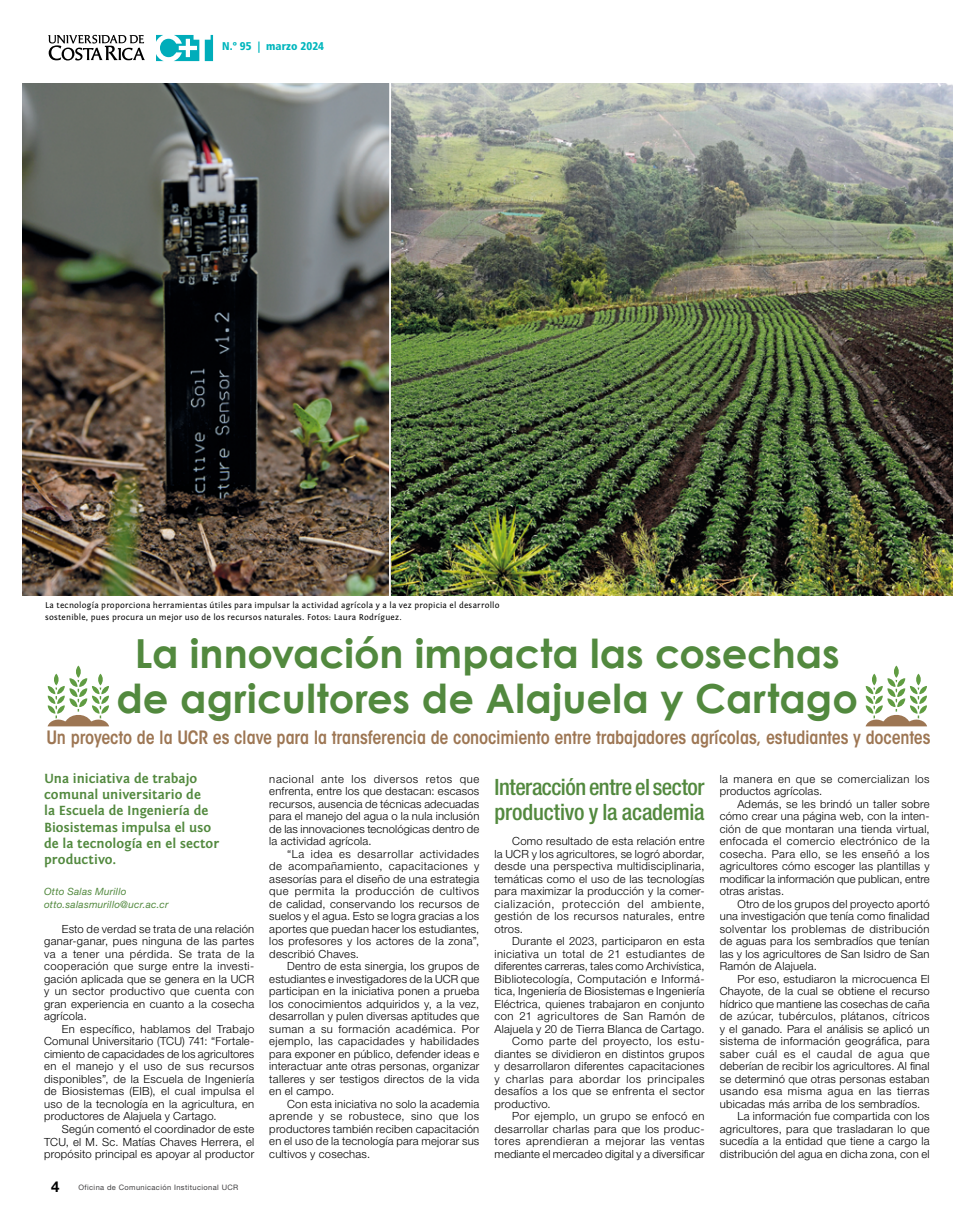
<style>
.page{position:relative;width:975px;height:1223px;background:#fff}
.page>*{position:absolute;margin:0;border:0;box-sizing:border-box;transform-origin:0 0}
.t1{font:700 40px/45px "Century Gothic";color:#52893e;text-align:center}
.t2{font:500 condensed 22.5px/25px "Helvetica Neue LT Std";letter-spacing:-.015em;color:#52893e}
.t3{font:600 condensed 18.25px "ITC Avant Garde Std";letter-spacing:-.01em;color:#9d7653}
.t4{font:700 15px "Helvetica Neue LT Std";color:#000}
.t5{font:700 13.75px/16.2px "Fontin Sans";letter-spacing:.005em;color:#52893e}
.t6{font:300 11.25px/12.5px "Helvetica Neue LT Std";letter-spacing:.02em;color:#000;text-align:justify}
.t7{font:300 11.25px "Helvetica Neue LT Std";letter-spacing:.045em;color:#000}
.t8{font:300 11.25px/12.5px "Helvetica Neue LT Std";letter-spacing:.04em;color:#000}
.t9{font:300 11.25px "Helvetica Neue LT Std";letter-spacing:.05em;color:#000}
.t10{font:300 11.25px "Helvetica Neue LT Std";letter-spacing:.055em;color:#000}
.t11{font:900 condensed 11.25px "Frutiger LT Std";letter-spacing:.005em;color:#00b6bd}
.t12{font:italic 10px/12.5px "Helvetica Neue LT Std";letter-spacing:.025em;color:#52893e}
.t13{font:8.75px/12.5px "Fontin Sans";letter-spacing:.02em;color:#000}
.t14{font:7.5px "Helvetica Neue LT Std";letter-spacing:.05em;color:#414042}
</style>
<div class="page">
<svg style="left:156px;top:35px;width:43px;height:26px"></svg>
<svg style="left:205px;top:35px;width:8px;height:26px"></svg>
<svg style="left:48px;top:35px;width:97px;height:25px"></svg>
<img style="left:23px;top:83px;width:929px;height:512px">
<svg style="left:48px;top:665px;width:61px;height:61px"></svg>
<svg style="left:865px;top:665px;width:62px;height:61px"></svg>
<hr style="left:389px;top:80px;width:2px;height:516px;background:#fff">
<p class="t11" style="left:222px;top:39px;width:103px">N.º 95 | marzo 2024</p>
<p class="t13" style="left:45px;top:599px;width:456px">La tecnología proporciona herramientas útiles para impulsar la actividad agrícola y a la vez propicia el desarrollo sostenible, pues procura un mejor uso de los recursos naturales. Fotos: Laura Rodríguez.</p>
<h1 class="t1" style="left:116px;top:629px;width:743px">La innovación impacta las cosechas de agricultores de Alajuela y Cartago</h1>
<h3 class="t3" style="left:46px;top:725px;width:885px">Un proyecto de la UCR es clave para la transferencia de conocimiento entre trabajadores agrícolas, estudiantes y docentes</h3>
<p class="t5" style="left:44px;top:770px;width:176px">Una iniciativa de trabajo comunal universitario de<br>la Escuela de Ingeniería de<br>Biosistemas impulsa el uso de la tecnología en el sector productivo.</p>
<p class="t12" style="left:44px;top:885px;width:126px">Otto Salas Murillo otto.salasmurillo@ucr.ac.cr</p>
<p class="t6" style="left:44px;top:922px;width:212px;text-indent:18px">Esto de verdad se trata de una relación ganar-ganar, pues ninguna de las partes va a tener una pérdida. Se trata de la cooperación que surge entre la investi&shy;gación aplicada que se genera en la UCR y un sector productivo que cuenta con gran experiencia en cuanto a la cosecha agrícola.</p>
<p class="t6" style="left:44px;top:1022px;width:212px;text-indent:18px">En específico, hablamos del Trabajo Comunal Universitario (TCU) 741: “Fortale&shy;cimiento de capacidades de los agricultores en el manejo y el uso de sus recursos disponibles”, de la Escuela de Ingeniería de Biosistemas (EIB), el cual impulsa el uso de la tecnología en la agricultura, en productores de Alajuela y Cartago.</p>
<p class="t6" style="left:44px;top:1122px;width:211px;text-indent:18px">Según comentó el coordinador de este TCU, el M. Sc. Matías Chaves Herrera, el propósito principal es apoyar al productor</p>
<h3 class="t4" style="left:51px;top:1177px;width:10px">4</h3>
<p class="t14" style="left:78px;top:1182px;width:161px">Oficina de Comunicación Institucional UCR</p>
<p class="t6" style="left:269px;top:772px;width:211px">nacional ante los diversos retos que enfrenta, entre los que destacan: escasos recursos, ausencia de técnicas adecuadas para el manejo del agua o la nula inclusión de las innovaciones tecnológicas dentro de la actividad agrícola.</p>
<p class="t6" style="left:269px;top:847px;width:211px;text-indent:18px">“La idea es desarrollar actividades de acompañamiento, capacitaciones y asesorías para el diseño de una estrategia que permita la producción de cultivos de calidad, conservando los recursos de suelos y el agua. Esto se logra gracias a los aportes que puedan hacer los estudiantes, los profesores y los actores de la zona”, describió Chaves.</p>
<p class="t6" style="left:269px;top:959px;width:211px;text-indent:18px">Dentro de esta sinergia, los grupos de estudiantes e investigadores de la UCR que participan en la iniciativa ponen a prueba los conocimientos adquiridos y, a la vez, desarrollan y pulen diversas aptitudes que suman a su formación académica. Por ejemplo, las capacidades y habilidades para exponer en público, defender ideas e interactuar ante otras personas, organizar talleres y ser testigos directos de la vida en el campo.</p>
<p class="t6" style="left:269px;top:1097px;width:211px;text-indent:18px">Con esta iniciativa no solo la academia aprende y se robustece, sino que los productores también reciben capacitación en el uso de la tecnología para mejorar sus cultivos y cosechas.</p>
<h2 class="t2" style="left:494px;top:774px;width:211px">Interacción entre el sector productivo y la academia</h2>
<p class="t6" style="left:494px;top:835px;width:211px;text-indent:18px">Como resultado de esta relación entre la UCR y los agricultores, se logró abordar, desde una perspectiva multidisciplinaria, temáticas como el uso de las tecnologías para maximizar la producción y la comer&shy;cialización, protección del ambiente, gestión de los recursos naturales, entre otros.</p>
<p class="t6" style="left:512px;top:935px;width:194px">Durante el 2023, participaron en esta</p>
<p class="t8" style="left:494px;top:947px;width:211px">iniciativa un total de 21 estudiantes de</p>
<p class="t6" style="left:494px;top:960px;width:211px">diferentes carreras, tales como Archivística,</p>
<p class="t6" style="left:494px;top:972px;width:211px">Bibliotecología, Computación e Informá-</p>
<p class="t6" style="left:494px;top:984px;width:211px">tica, Ingeniería de Biosistemas e Ingeniería</p>
<p class="t6" style="left:494px;top:997px;width:211px">Eléctrica, quienes trabajaron en conjunto</p>
<p class="t7" style="left:494px;top:1009px;width:211px">con 21 agricultores de San Ramón de</p>
<p class="t6" style="left:494px;top:1022px;width:211px">Alajuela y 20 de Tierra Blanca de Cartago.</p>
<p class="t7" style="left:512px;top:1034px;width:194px">Como parte del proyecto, los estu-</p>
<p class="t6" style="left:494px;top:1047px;width:211px">diantes se dividieron en distintos grupos</p>
<p class="t6" style="left:494px;top:1059px;width:211px">y desarrollaron diferentes capacitaciones</p>
<p class="t9" style="left:494px;top:1072px;width:211px">y charlas para abordar los principales</p>
<p class="t6" style="left:494px;top:1084px;width:211px">desafíos a los que se enfrenta el sector</p>
<p class="t6" style="left:494px;top:1097px;width:58px">productivo.</p>
<p class="t6" style="left:512px;top:1109px;width:194px">Por ejemplo, un grupo se enfocó en</p>
<p class="t6" style="left:494px;top:1122px;width:211px">desarrollar charlas para que los produc-</p>
<p class="t7" style="left:494px;top:1134px;width:211px">tores aprendieran a mejorar las ventas</p>
<p class="t6" style="left:494px;top:1147px;width:211px">mediante el mercadeo digital y a diversificar</p>
<p class="t8" style="left:719px;top:772px;width:211px">la manera en que se comercializan los productos agrícolas.</p>
<p class="t6" style="left:719px;top:797px;width:211px;text-indent:18px">Además, se les brindó un taller sobre cómo crear una página web, con la inten&shy;ción de que montaran una tienda virtual, enfocada el comercio electrónico de la cosecha. Para ello, se les enseñó a los agricultores cómo escoger las plantillas y modificar la información que publican, entre otras aristas.</p>
<p class="t6" style="left:719px;top:897px;width:211px;text-indent:18px">Otro de los grupos del proyecto aportó una investigación que tenía como finalidad solventar los problemas de distribución de aguas para los sembradíos que tenían las y los agricultores de San Isidro de San Ramón de Alajuela.</p>
<p class="t6" style="left:737px;top:972px;width:194px">Por eso, estudiaron la microcuenca El</p>
<p class="t6" style="left:719px;top:984px;width:211px">Chayote, de la cual se obtiene el recurso</p>
<p class="t6" style="left:719px;top:997px;width:211px">hídrico que mantiene las cosechas de caña</p>
<p class="t6" style="left:719px;top:1009px;width:211px">de azúcar, tubérculos, plátanos, cítricos</p>
<p class="t6" style="left:719px;top:1022px;width:211px">y el ganado. Para el análisis se aplicó un</p>
<p class="t6" style="left:719px;top:1034px;width:211px">sistema de información geográfica, para</p>
<p class="t10" style="left:719px;top:1047px;width:211px">saber cuál es el caudal de agua que</p>
<p class="t6" style="left:719px;top:1059px;width:211px">deberían de recibir los agricultores. Al final</p>
<p class="t6" style="left:719px;top:1072px;width:211px">se determinó que otras personas estaban</p>
<p class="t7" style="left:719px;top:1084px;width:211px">usando esa misma agua en las tierras</p>
<p class="t6" style="left:719px;top:1097px;width:202px">ubicadas más arriba de los sembradíos.</p>
<p class="t6" style="left:737px;top:1109px;width:194px">La información fue compartida con los</p>
<p class="t6" style="left:719px;top:1122px;width:211px">agricultores, para que trasladaran lo que</p>
<p class="t6" style="left:719px;top:1134px;width:211px">sucedía a la entidad que tiene a cargo la</p>
<p class="t6" style="left:719px;top:1147px;width:211px">distribución del agua en dicha zona, con el</p>
</div>
